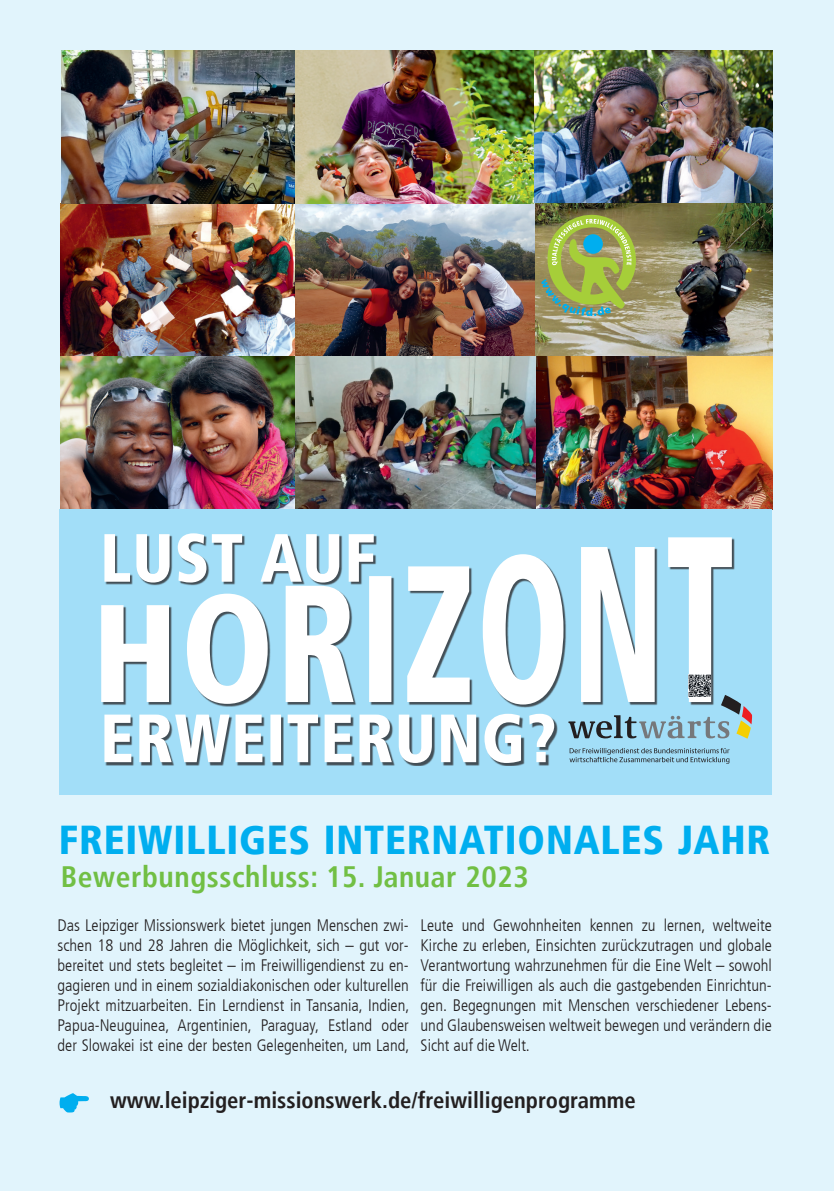
<style>
.page{position:relative;width:834px;height:1191px;background:#fff}
.page>*{position:absolute;margin:0;border:0;box-sizing:border-box;transform-origin:0 0}
.t1{font:900 condensed 40.25px "Frutiger LT";letter-spacing:.02em;color:#00aeef}
.t2{font:700 condensed 29.57px "Frutiger LT";letter-spacing:.02em;color:#71bf44}
.t3{font:700 condensed 22.57px "Frutiger LT";color:#231f20}
.t4{font:300 condensed 16.62px/19.9px "Frutiger LT";color:#231f20;text-align:justify}
</style>
<div class="page">
<div style="left:0;top:0;width:833px;height:1191px;background:#e1f4fc"></div>
<img style="left:61px;top:51px;width:711px;height:306px">
<img style="left:535px;top:357px;width:237px;height:153px">
<svg style="left:541px;top:214px;width:95px;height:102px"></svg>
<img style="left:61px;top:357px;width:235px;height:153px">
<img style="left:296px;top:357px;width:239px;height:153px">
<svg style="left:60px;top:1093px;width:29px;height:19px"></svg>
<div style="left:59px;top:510px;width:713px;height:285px;background:#a2def8"></div>
<svg style="left:569px;top:748px;width:160px;height:15px"></svg>
<svg style="left:568px;top:700px;width:184px;height:38px"></svg>
<div style="left:105px;top:534px;width:452px;height:232px;background:#231f20;opacity:.75"></div>
<svg style="left:104px;top:714px;width:450px;height:49px"></svg>
<svg style="left:104px;top:533px;width:269px;height:4px"></svg>
<div style="left:102px;top:538px;width:633px;height:170px;background:#231f20;opacity:.75"></div>
<svg style="left:101px;top:537px;width:630px;height:167px"></svg>
<img style="left:688px;top:674px;width:22px;height:23px">
<h1 class="t1" style="left:59px;top:815px;width:712px">FREIWILLIGES INTERNATIONALES JAHR</h1>
<h2 class="t2" style="left:61px;top:859px;width:469px">Bewerbungsschluss: 15. Januar 2023</h2>
<p class="t4" style="left:58px;top:915px;width:353px">Das Leipziger Missionswerk bietet jungen Menschen zwi&shy;schen 18 und 28 Jahren die Möglichkeit, sich – gut vor&shy;bereitet und stets begleitet – im Freiwilligendienst zu en&shy;gagieren und in einem sozialdiakonischen oder kulturellen Projekt mitzuarbeiten. Ein Lerndienst in Tansania, Indien, Papua-Neuguinea, Argentinien, Paraguay, Estland oder der Slowakei ist eine der besten Gelegenheiten, um Land,</p>
<p class="t4" style="left:420px;top:915px;width:353px">Leute und Gewohnheiten kennen zu lernen, weltweite Kirche zu erleben, Einsichten zurückzutragen und globale Verantwortung wahrzunehmen für die Eine Welt – sowohl für die Freiwilligen als auch die gastgebenden Einrichtun&shy;gen. Begegnungen mit Menschen verschiedener Lebens&shy;und Glaubensweisen weltweit bewegen und verändern die Sicht auf die Welt.</p>
<h3 class="t3" style="left:110px;top:1086px;width:527px">www.leipziger-missionswerk.de/freiwilligenprogramme</h3>
</div>
